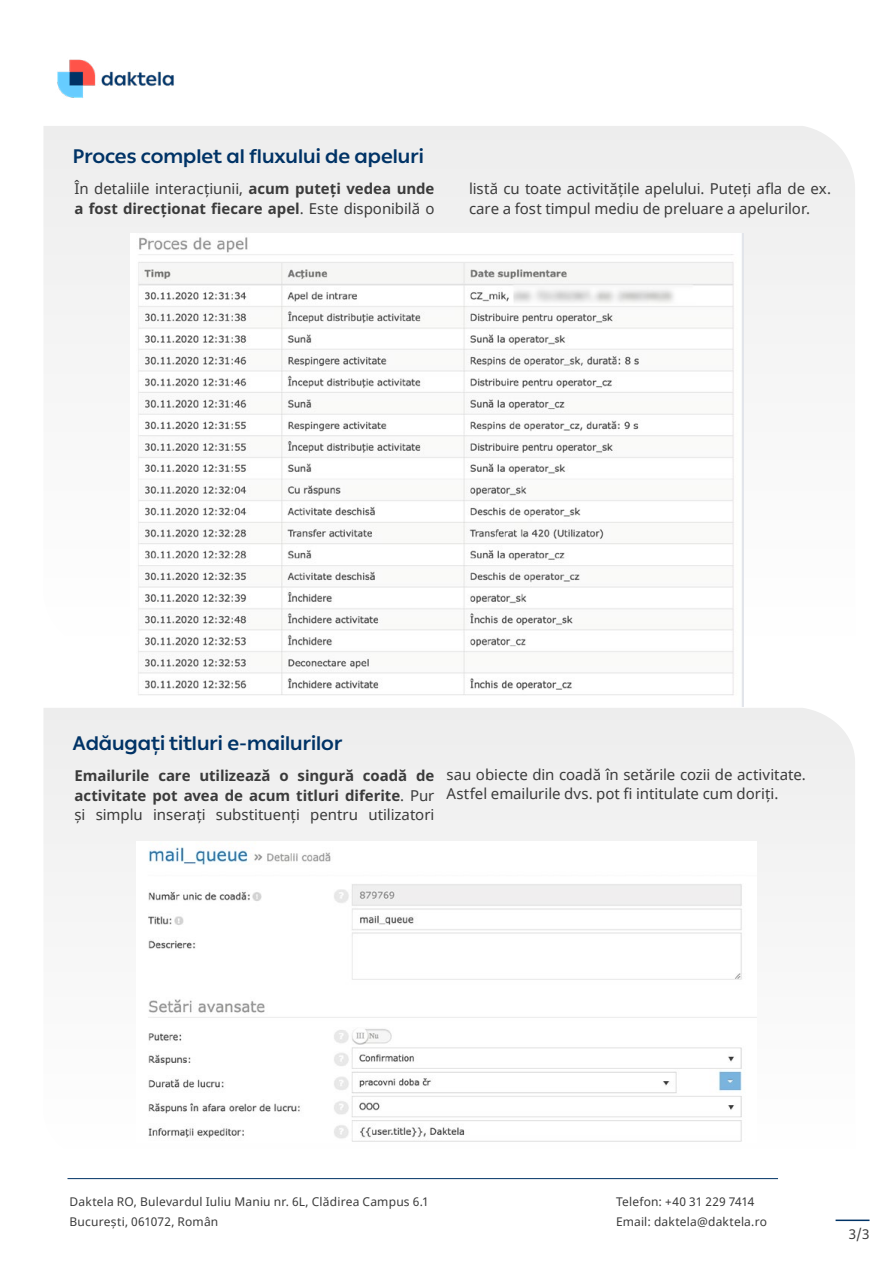
<style>
.page{position:relative;width:893px;height:1263px;background:#fff}
.page>*{position:absolute;margin:0;border:0;box-sizing:border-box;transform-origin:0 0}
.t1{font:700 19.5px "Ping LCG";color:#036}
.t2{font:700 15px/19.5px "Noto Sans";letter-spacing:-.005em;color:#3b3b3b}
.t3{font:15px/19.5px "Noto Sans";color:#3b3b3b}
.t4{font:13.5px "Noto Sans";color:#3b3b3b}
.t5{font:12px/20.4px "Noto Sans";letter-spacing:.015em;color:#3b3b3b}
.s1{font-weight:400}
</style>
<div class="page">
<hr style="left:835px;top:1219px;width:34px;height:2px;background:#036">
<img style="left:57px;top:59px;width:117px;height:39px">
<hr style="left:68px;top:1178px;width:710px;height:1px;background:#036">
<img style="left:136px;top:234px;width:607px;height:472px">
<img style="left:148px;top:842px;width:608px;height:300px">
<h1 class="t1" style="left:73px;top:142px;width:352px">Proces complet al fluxului de apeluri</h1>
<p class="t2" style="left:74px;top:179px;width:361px"><span class="s1">În detaliile interacțiunii,</span> acum puteți vedea unde a fost direcționat fiecare apel<span class="s1">. Este disponibilă o</span></p>
<p class="t3" style="left:469px;top:180px;width:364px">listă cu toate activitățile apelului. Puteți afla de ex. care a fost timpul mediu de preluare a apelurilor.</p>
<h1 class="t1" style="left:73px;top:728px;width:271px">Adăugați titluri e-mailurilor</h1>
<p class="t2" style="left:74px;top:766px;width:362px;text-align:justify">Emailurile care utilizează o singură coadă de activitate pot avea de acum titluri diferite<span class="s1">. Pur și simplu inserați substituenți pentru utilizatori</span></p>
<p class="t3" style="left:446px;top:765px;width:361px">sau obiecte din coadă în setările cozii de activitate.<br>Astfel emailurile dvs. pot fi intitulate cum doriți.</p>
<p class="t5" style="left:70px;top:1192px;width:361px">Daktela RO, Bulevardul Iuliu Maniu nr. 6L, Clădirea Campus 6.1<br>București, 061072, Român</p>
<p class="t5" style="left:616px;top:1192px;width:153px">Telefon: +40 31 229 7414<br>Email: daktela@daktela.ro</p>
<p class="t4" style="left:849px;top:1225px;width:22px">3/3</p>
</div>
